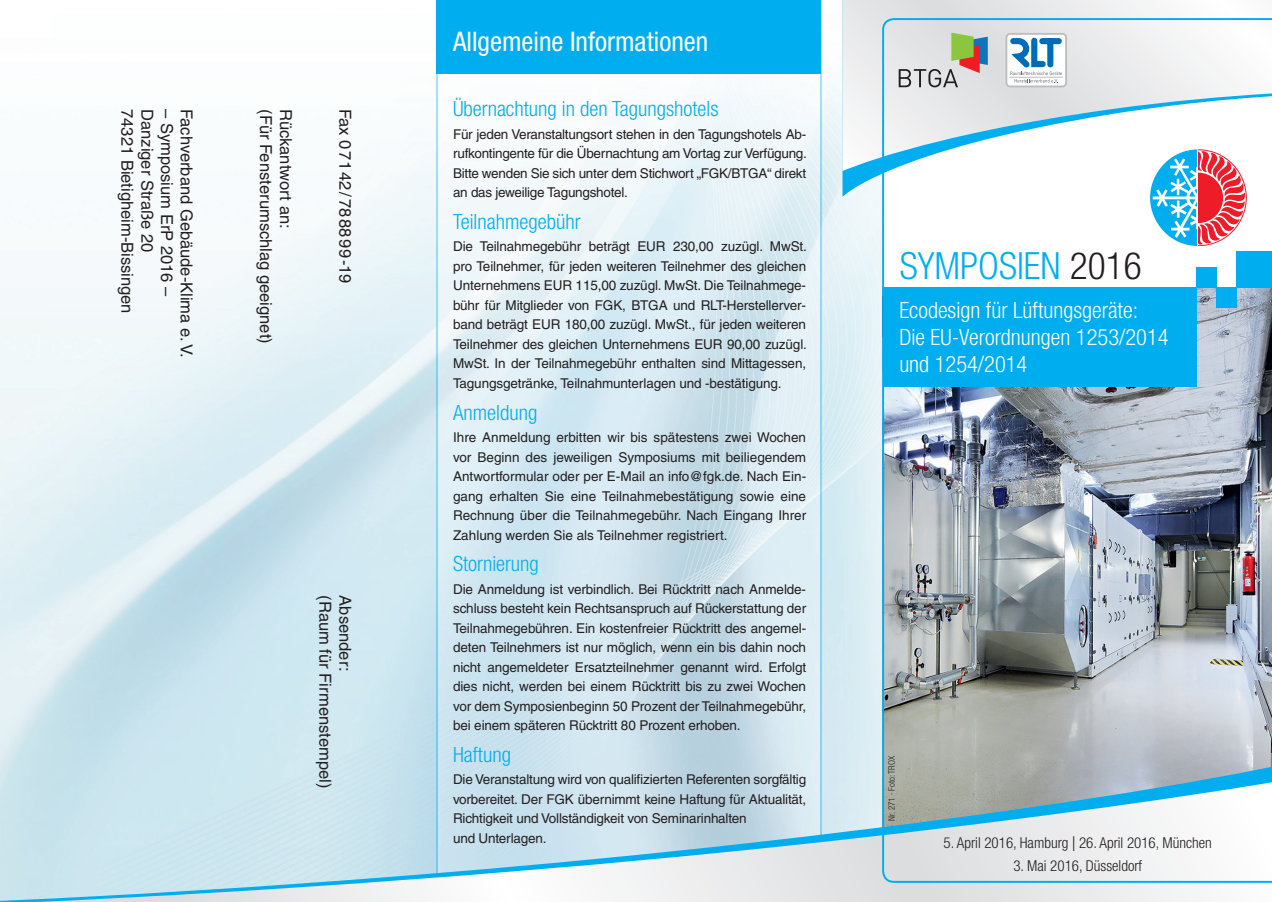
<style>
.page{position:relative;width:1272px;height:902px;background:#fff}
.page>*{position:absolute;margin:0;border:0;box-sizing:border-box;transform-origin:0 0}
.t1{font:300 condensed 37.5px "Helvetica Neue LT Std";color:#00aeef}
.t2{font:condensed 27px "Helvetica Neue";color:#fff}
.t3{font:300 condensed 22.5px/27px "Helvetica Neue LT Std";color:#fff}
.t4{font:300 condensed 21px "Helvetica Neue LT Std";color:#00aeef}
.t5{font:16.5px "Helvetica";color:#231f20}
.t6{font:300 condensed 15px "Helvetica Neue LT Std";color:#231f20}
.t7{font:13.5px/19.5px "Helvetica";letter-spacing:-.015em;color:#231f20;text-align:justify}
.t8{font:300 condensed 9px "Helvetica Neue";color:#231f20}
.s1{color:#231f20}
.s2{font-family:"Abel";font-weight:400;font-stretch:normal}
</style>
<div class="page">
<img style="left:0;top:0;width:882px;height:727px">
<div style="left:437px;top:0;width:384px;height:74px;background:#00aeef"></div>
<svg style="left:842px;top:0;width:317px;height:171px"></svg>
<svg style="left:0;top:727px;width:882px;height:174px;background:#cbe3ed"></svg>
<svg style="left:37px;top:782px;width:1234px;height:119px;background:#cbe3ed"></svg>
<img style="left:882px;top:18px;width:389px;height:864px">
<svg style="left:1149px;top:149px;width:97px;height:97px"></svg>
<div style="left:884px;top:287px;width:312px;height:100px;background:#00aeef"></div>
<div style="left:1196px;top:267px;width:20px;height:20px;background:#00aeef"></div>
<div style="left:1216px;top:287px;width:20px;height:20px;background:#00aeef"></div>
<div style="left:1236px;top:251px;width:35px;height:36px;background:#00aeef"></div>
<svg style="left:898px;top:33px;width:89px;height:54px;background:#c1c0b6"></svg>
<div style="left:1005px;top:33px;width:61px;height:54px;border:2px solid #bcbdc0;border-radius:4px"></div>
<svg style="left:1005px;top:35px;width:59px;height:48px"></svg>
<p class="t5" style="left:137px;top:109px;width:206px;rotate:90deg">74321 Bietigheim-Bissingen</p>
<p class="t5" style="left:157px;top:109px;width:144px;rotate:90deg">Danziger Straße 20</p>
<p class="t5" style="left:176px;top:109px;width:189px;rotate:90deg">– Symposium ErP 2016 –</p>
<p class="t5" style="left:196px;top:109px;width:250px;rotate:90deg">Fachverband Gebäude-Klima e. V.</p>
<p class="t5" style="left:275px;top:109px;width:236px;rotate:90deg">(Für Fensterumschlag geeignet)</p>
<p class="t5" style="left:295px;top:109px;width:121px;rotate:90deg">Rückantwort an:</p>
<p class="t5" style="left:355px;top:109px;width:176px;rotate:90deg">Fax 07142/788899-19</p>
<p class="t5" style="left:355px;top:595px;width:77px;rotate:90deg">Absender:</p>
<p class="t5" style="left:335px;top:595px;width:194px;rotate:90deg">(Raum für Firmenstempel)</p>
<h2 class="t2" style="left:453px;top:26px;width:257px">Allgemeine Informationen</h2>
<h3 class="t4" style="left:453px;top:97px;width:267px">Übernachtung in den Tagungshotels</h3>
<p class="t7" style="left:453px;top:124px;width:355px">Für jeden Veranstaltungsort stehen in den Tagungshotels Ab&shy;rufkontingente für die Übernachtung am Vortag zur Verfügung.<br>Bitte wenden Sie sich unter dem Stichwort „FGK/BTGA“ direkt an das jeweilige Tagungshotel.</p>
<h3 class="t4" style="left:453px;top:209px;width:129px">Teilnahmegebühr</h3>
<p class="t7" style="left:453px;top:237px;width:355px">Die Teilnahmegebühr beträgt EUR 230,00 zuzügl. MwSt. pro Teilnehmer, für jeden weiteren Teilnehmer des gleichen Unternehmens EUR 115,00 zuzügl. MwSt. Die Teilnahmege&shy;bühr für Mitglieder von FGK, BTGA und RLT-Herstellerver&shy;band beträgt EUR 180,00 zuzügl. MwSt., für jeden weiteren Teilnehmer des gleichen Unternehmens EUR 90,00 zuzügl.<br>MwSt. In der Teilnahmegebühr enthalten sind Mittagessen, Tagungsgetränke, Teilnahmunterlagen und -bestätigung.</p>
<h3 class="t4" style="left:453px;top:400px;width:86px">Anmeldung</h3>
<p class="t7" style="left:453px;top:427px;width:354px">Ihre Anmeldung erbitten wir bis spätestens zwei Wochen vor Beginn des jeweiligen Symposiums mit beiliegendem Antwortformular oder per E-Mail an info@fgk.de. Nach Ein&shy;gang erhalten Sie eine Teilnahmebestätigung sowie eine Rechnung über die Teilnahmegebühr. Nach Eingang Ihrer Zahlung werden Sie als Teilnehmer registriert.</p>
<h3 class="t4" style="left:453px;top:551px;width:87px">Stornierung</h3>
<p class="t7" style="left:453px;top:579px;width:354px">Die Anmeldung ist verbindlich. Bei Rücktritt nach Anmelde&shy;schluss besteht kein Rechtsanspruch auf Rückerstattung der Teilnahmegebühren. Ein kostenfreier Rücktritt des angemel&shy;deten Teilnehmers ist nur möglich, wenn ein bis dahin noch nicht angemeldeter Ersatzteilnehmer genannt wird. Erfolgt dies nicht, werden bei einem Rücktritt bis zu zwei Wochen vor dem Symposienbeginn 50 Prozent der Teilnahmegebühr, bei einem späteren Rücktritt 80 Prozent erhoben.</p>
<h3 class="t4" style="left:453px;top:742px;width:59px">Haftung</h3>
<p class="t7" style="left:453px;top:769px;width:354px;text-align:left">Die Veranstaltung wird von qualifizierten Referenten sorgfältig vorbereitet. Der FGK übernimmt keine Haftung für Aktualität, Richtigkeit und Vollständigkeit von Seminarinhalten<br>und Unterlagen.</p>
<h1 class="t1" style="left:899px;top:244px;width:243px">SYMPOSIEN <span class="s1">2016</span></h1>
<h3 class="t3" style="left:899px;top:296px;width:271px">Ecodesign für Lüftungsgeräte:<br>Die EU-Verordnungen 1253/2014 und 1254/2014</h3>
<p class="t8" style="left:886px;top:821px;width:67px;rotate:-90deg">Nr. 271 · Foto: TROX</p>
<p class="t6" style="left:943px;top:833px;width:270px">5. April 2016, Hamburg <span class="s2">|</span> 26. April 2016, München</p>
<p class="t6" style="left:1013px;top:857px;width:130px">3. Mai 2016, Düsseldorf</p>
</div>
